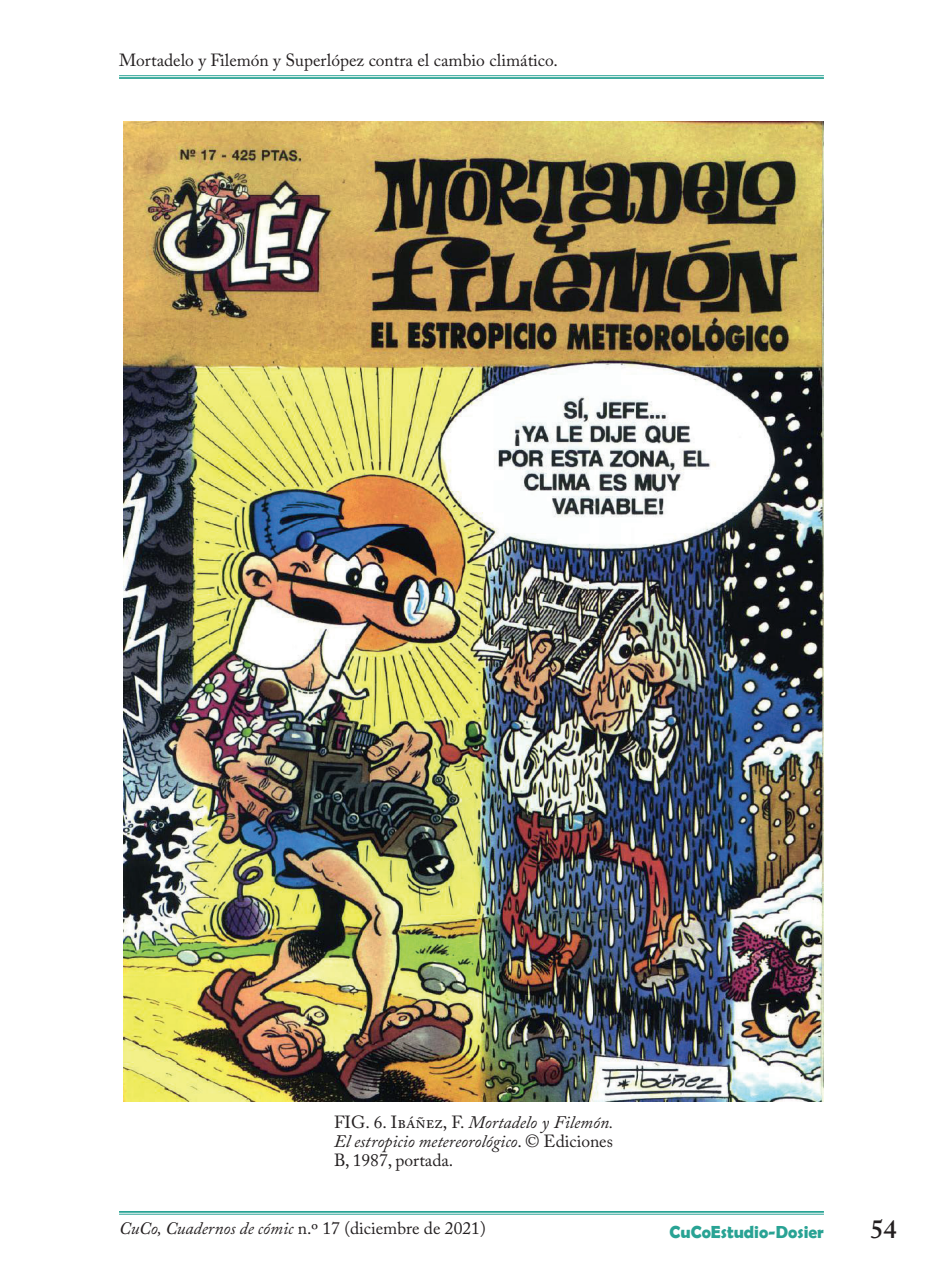
<style>
.page{position:relative;width:943px;height:1288px;background:#fff}
.page>*{position:absolute;margin:0;border:0;box-sizing:border-box;transform-origin:0 0}
.t1{font:600 26.25px "Adobe Caslon Pro";color:#231f20}
.t2{font:17.5px "Adobe Caslon Pro";color:#231f20}
.t3{font:italic 17.5px/19.2px "Adobe Caslon Pro";color:#231f20;text-align:justify}
.t4{font:700 17.5px "Berlin Sans FB Demi";color:#29a394}
.s1{font-style:normal}
.s2{font-style:italic}
</style>
<div class="page">
<hr style="left:119px;top:1211px;width:705px;height:2px;background:#29a394">
<hr style="left:119px;top:1214px;width:705px;height:1px;background:#29a394">
<hr style="left:119px;top:75px;width:705px;height:1px;background:#29a394">
<hr style="left:119px;top:77px;width:705px;height:2px;background:#29a394">
<img style="left:124px;top:121px;width:699px;height:980px">
<p class="t2" style="left:119px;top:50px;width:440px">Mortadelo y Filemón y Superlópez contra el cambio climático.</p>
<p class="t3" style="left:334px;top:1112px;width:281px"><span class="s1">FIG. 6. Ibáñez, F.</span> Mortadelo y Filemón.<br>El estropicio metereorológico<span class="s1">. © Ediciones B, 1987, portada.</span></p>
<p class="t2" style="left:119px;top:1218px;width:368px"><span class="s2">CuCo, Cuadernos de cómic</span> n.º 17 (diciembre de 2021)</p>
<p class="t4" style="left:669px;top:1221px;width:156px">CuCoEstudio-Dosier</p>
<h1 class="t1" style="left:870px;top:1214px;width:28px">54</h1>
</div>
